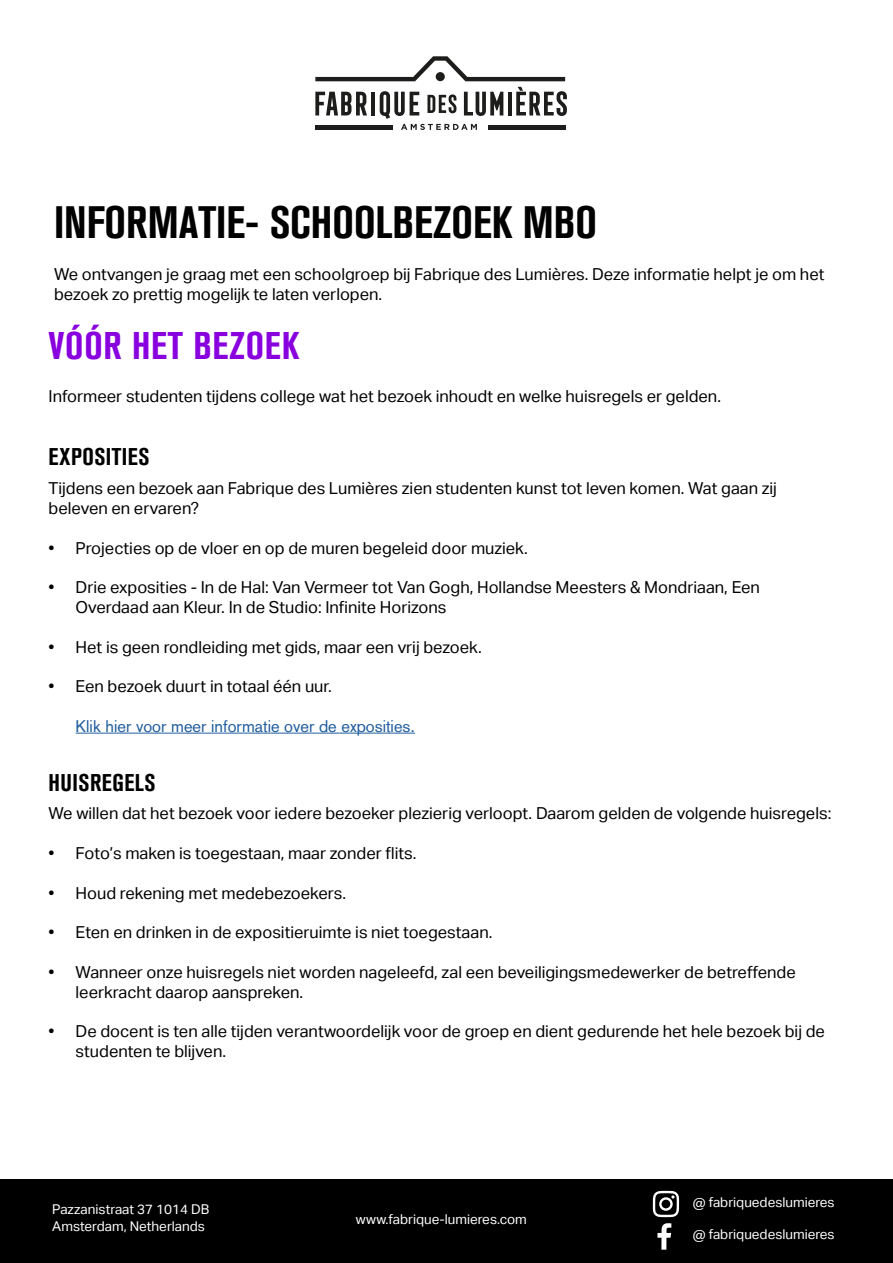
<style>
.page{position:relative;width:893px;height:1263px;background:#fff}
.page>*{position:absolute;margin:0;border:0;box-sizing:border-box;transform-origin:0 0}
.t1{font:700 condensed 45px "Akzidenz Grotesk BQ";color:#000}
.t2{font:700 condensed 38.25px "Akzidenz Grotesk BQ";letter-spacing:.02em;color:#8900df}
.t3{font:700 condensed 24px "Akzidenz Grotesk BQ";letter-spacing:.02em;color:#000}
.t4{font:16.5px/19.8px "Aktiv Grotesk";color:#000}
.t5{font:16.5px "Akzidenz Grotesk";color:#215e9e}
.t6{font:13.5px/16.2px "Aktiv Grotesk";color:#fff}
</style>
<div class="page">
<svg style="left:315px;top:56px;width:250px;height:25px"></svg>
<hr style="left:315px;top:126px;width:77px;height:4px;background:#1d1d1b">
<hr style="left:488px;top:126px;width:77px;height:4px;background:#1d1d1b">
<div style="left:436px;top:72px;width:9px;height:9px;background:#1d1d1b;border-radius:50%"></div>
<svg style="left:315px;top:92px;width:52px;height:23px"></svg>
<hr style="left:371px;top:92px;width:4px;height:23px;background:#1d1d1b">
<svg style="left:380px;top:91px;width:123px;height:39px"></svg>
<hr style="left:508px;top:92px;width:4px;height:23px;background:#1d1d1b">
<svg style="left:516px;top:87px;width:51px;height:29px"></svg>
<hr style="left:76px;top:733px;width:339px;height:1px;background:#215e9e">
<div style="left:0;top:1179px;width:893px;height:84px;background:#000"></div>
<svg style="left:653px;top:1191px;width:26px;height:26px"></svg>
<svg style="left:657px;top:1223px;width:14px;height:27px"></svg>
<h1 class="t1" style="left:54px;top:197px;width:544px">INFORMATIE- SCHOOLBEZOEK MBO</h1>
<p class="t4" style="left:54px;top:264px;width:772px">We ontvangen je graag met een schoolgroep bij Fabrique des Lumières. Deze informatie helpt je om het bezoek zo prettig mogelijk te laten verlopen.</p>
<h2 class="t2" style="left:49px;top:323px;width:252px">VÓÓR HET BEZOEK</h2>
<p class="t4" style="left:49px;top:387px;width:674px">Informeer studenten tijdens college wat het bezoek inhoudt en welke huisregels er gelden.</p>
<h3 class="t3" style="left:49px;top:443px;width:102px">EXPOSITIES</h3>
<p class="t4" style="left:49px;top:479px;width:730px">Tijdens een bezoek aan Fabrique des Lumières zien studenten kunst tot leven komen. Wat gaan zij beleven en ervaren?</p>
<p class="t4" style="left:49px;top:538px;width:481px">• Projecties op de vloer en op de muren begeleid door muziek.</p>
<p class="t4" style="left:76px;top:578px;width:686px;text-indent:-27px">• Drie exposities - In de Hal: Van Vermeer tot Van Gogh, Hollandse Meesters &amp; Mondriaan, Een<br>Overdaad aan Kleur. In de Studio: Infinite Horizons</p>
<p class="t4" style="left:49px;top:637px;width:435px">• Het is geen rondleiding met gids, maar een vrij bezoek.</p>
<p class="t4" style="left:49px;top:677px;width:285px">• Een bezoek duurt in totaal één uur.</p>
<p class="t5" style="left:76px;top:716px;width:341px">Klik hier voor meer informatie over de exposities.</p>
<h3 class="t3" style="left:49px;top:769px;width:108px">HUISREGELS</h3>
<p class="t4" style="left:49px;top:804px;width:784px">We willen dat het bezoek voor iedere bezoeker plezierig verloopt. Daarom gelden de volgende huisregels:</p>
<p class="t4" style="left:49px;top:843px;width:369px">• Foto’s maken is toegestaan, maar zonder flits.</p>
<p class="t4" style="left:49px;top:883px;width:299px">• Houd rekening met medebezoekers.</p>
<p class="t4" style="left:49px;top:923px;width:445px">• Eten en drinken in de expositieruimte is niet toegestaan.</p>
<p class="t4" style="left:76px;top:962px;width:722px;text-indent:-27px">• Wanneer onze huisregels niet worden nageleefd, zal een beveiligingsmedewerker de betreffende leerkracht daarop aanspreken.</p>
<p class="t4" style="left:76px;top:1022px;width:751px;text-indent:-27px">• De docent is ten alle tijden verantwoordelijk voor de groep en dient gedurende het hele bezoek bij de studenten te blijven.</p>
<p class="t6" style="left:52px;top:1201px;width:159px">Pazzanistraat 37 1014 DB<br>Amsterdam, Netherlands</p>
<p class="t6" style="left:356px;top:1211px;width:173px">www.fabrique-lumieres.com</p>
<p class="t6" style="left:693px;top:1194px;width:143px">@ fabriquedeslumieres</p>
<p class="t6" style="left:693px;top:1226px;width:143px">@ fabriquedeslumieres</p>
</div>
